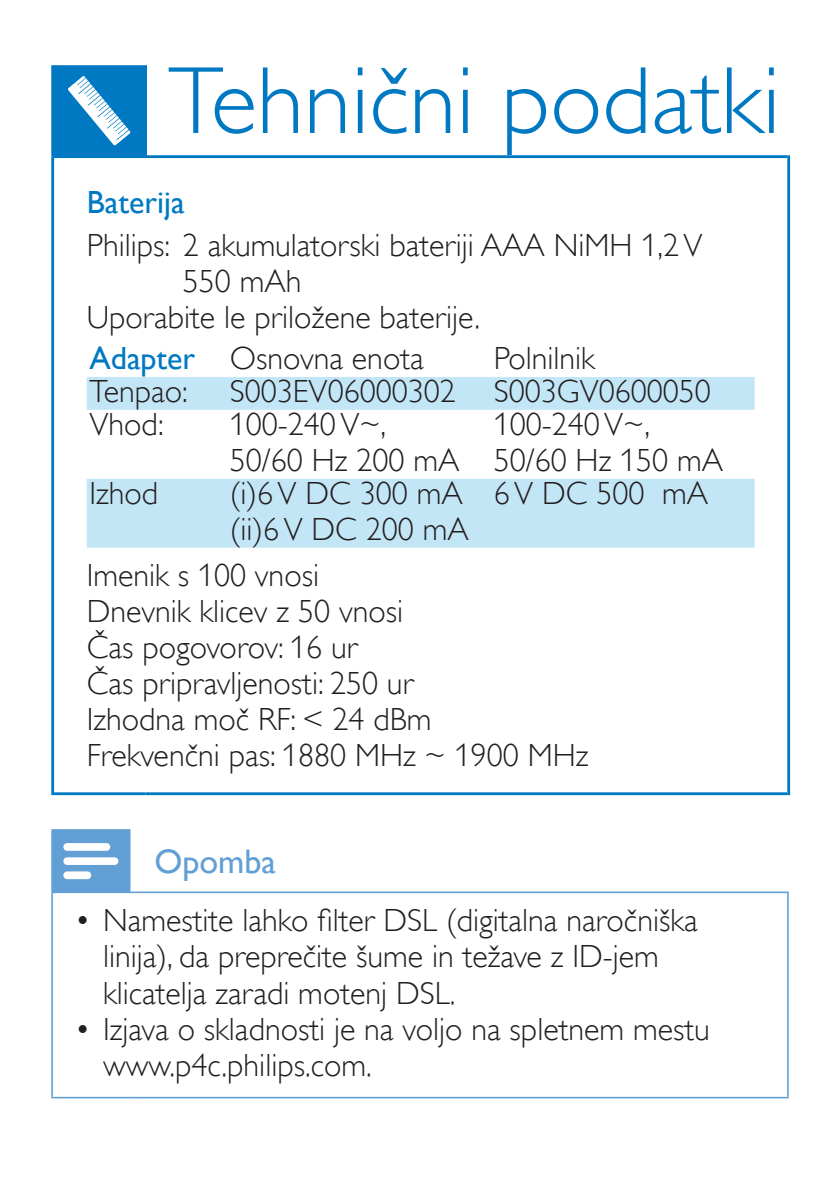
<style>
.page{position:relative;width:840px;height:1191px;background:#fff}
.page>*{position:absolute;margin:0;border:0;box-sizing:border-box;transform-origin:0 0}
.t1{font:96px "Gill Sans Alt One WGL Light";color:#0079c2}
.t2{font:34px "Gill Sans Alt One WGL";color:#629fd5}
.t3{font:32px/36px "Gill Sans Alt One WGL Light";color:#231f20}
.t4{font:32px "Gill Sans Alt One WGL";color:#0079c2}
.s1{font-family:"Gill Sans Alt One WGL";color:#0079c2}
</style>
<div class="page">
<div style="left:53px;top:67px;width:92px;height:90px;background:#0079c2"></div>
<hr style="left:51px;top:157px;width:3px;height:638px;background:#0079c2">
<hr style="left:147px;top:155px;width:639px;height:3px;background:#0079c2">
<hr style="left:786px;top:155px;width:3px;height:640px;background:#0079c2">
<hr style="left:54px;top:792px;width:91px;height:3px;background:#0079c2">
<hr style="left:145px;top:792px;width:641px;height:3px;background:#0079c2">
<hr style="left:54px;top:65px;width:90px;height:3px;background:#0079c2">
<hr style="left:51px;top:65px;width:3px;height:92px;background:#0079c2">
<hr style="left:144px;top:65px;width:3px;height:93px;background:#0079c2">
<hr style="left:54px;top:155px;width:90px;height:3px;background:#0079c2">
<svg style="left:68px;top:76px;width:62px;height:70px"></svg>
<svg style="left:87px;top:377px;width:667px;height:170px;fill:#c3e6f6"></svg>
<div style="left:52px;top:830px;width:78px;height:62px;background:#629fd5"></div>
<hr style="left:51px;top:829px;width:79px;height:1px;background:#629fd5">
<hr style="left:51px;top:830px;width:2px;height:61px;background:#629fd5">
<hr style="left:51px;top:891px;width:79px;height:2px;background:#629fd5">
<hr style="left:51px;top:893px;width:2px;height:203px;background:#629fd5">
<hr style="left:130px;top:891px;width:658px;height:2px;background:#629fd5">
<hr style="left:786px;top:893px;width:2px;height:203px;background:#629fd5">
<hr style="left:51px;top:1096px;width:79px;height:2px;background:#629fd5">
<hr style="left:130px;top:1096px;width:658px;height:2px;background:#629fd5">
<svg style="left:63px;top:843px;width:47px;height:7px"></svg>
<svg style="left:63px;top:857px;width:55px;height:8px"></svg>
<svg style="left:63px;top:871px;width:28px;height:8px"></svg>
<h1 class="t1" style="left:168px;top:38px;width:613px">Tehnični podatki</h1>
<p class="t4" style="left:87px;top:180px;width:100px">Baterija</p>
<p class="t3" style="left:87px;top:227px;width:617px">Philips: 2 akumulatorski bateriji AAA NiMH 1,2 V</p>
<p class="t3" style="left:183px;top:263px;width:120px">550 mAh</p>
<p class="t3" style="left:87px;top:299px;width:394px">Uporabite le priložene baterije.</p>
<p class="t3" style="left:89px;top:340px;width:335px"><span class="s1">Adapter</span> Osnovna enota</p>
<p class="t3" style="left:493px;top:340px;width:103px">Polnilnik</p>
<p class="t3" style="left:89px;top:373px;width:100px">Tenpao:</p>
<p class="t3" style="left:230px;top:373px;width:482px">S003EV06000302 S003GV0600050</p>
<p class="t3" style="left:89px;top:406px;width:76px">Vhod:</p>
<p class="t3" style="left:230px;top:406px;width:231px">100-240V~,<br>50/60 Hz 200 mA</p>
<p class="t3" style="left:493px;top:406px;width:231px">100-240V~,<br>50/60 Hz 150 mA</p>
<p class="t3" style="left:89px;top:475px;width:70px">Izhod</p>
<p class="t3" style="left:230px;top:475px;width:240px">(i)6V DC 300 mA (ii)6V DC 200 mA</p>
<p class="t3" style="left:493px;top:475px;width:216px">6V DC 500 mA</p>
<p class="t3" style="left:87px;top:557px;width:503px">Imenik s 100 vnosi<br>Dnevnik klicev z 50 vnosi<br>Čas pogovorov: 16 ur<br>Čas pripravljenosti: 250 ur<br>Izhodna moč RF: &lt; 24 dBm<br>Frekvenčni pas: 1880 MHz ~ 1900 MHz</p>
<p class="t2" style="left:154px;top:838px;width:123px">Opomba</p>
<p class="t3" style="left:103px;top:903px;width:595px;text-indent:-28px">• Namestite lahko filter DSL (digitalna naročniška linija), da preprečite šume in težave z ID-jem klicatelja zaradi motenj DSL.</p>
<p class="t3" style="left:103px;top:1011px;width:607px;text-indent:-28px">• Izjava o skladnosti je na voljo na spletnem mestu www.p4c.philips.com.</p>
</div>
